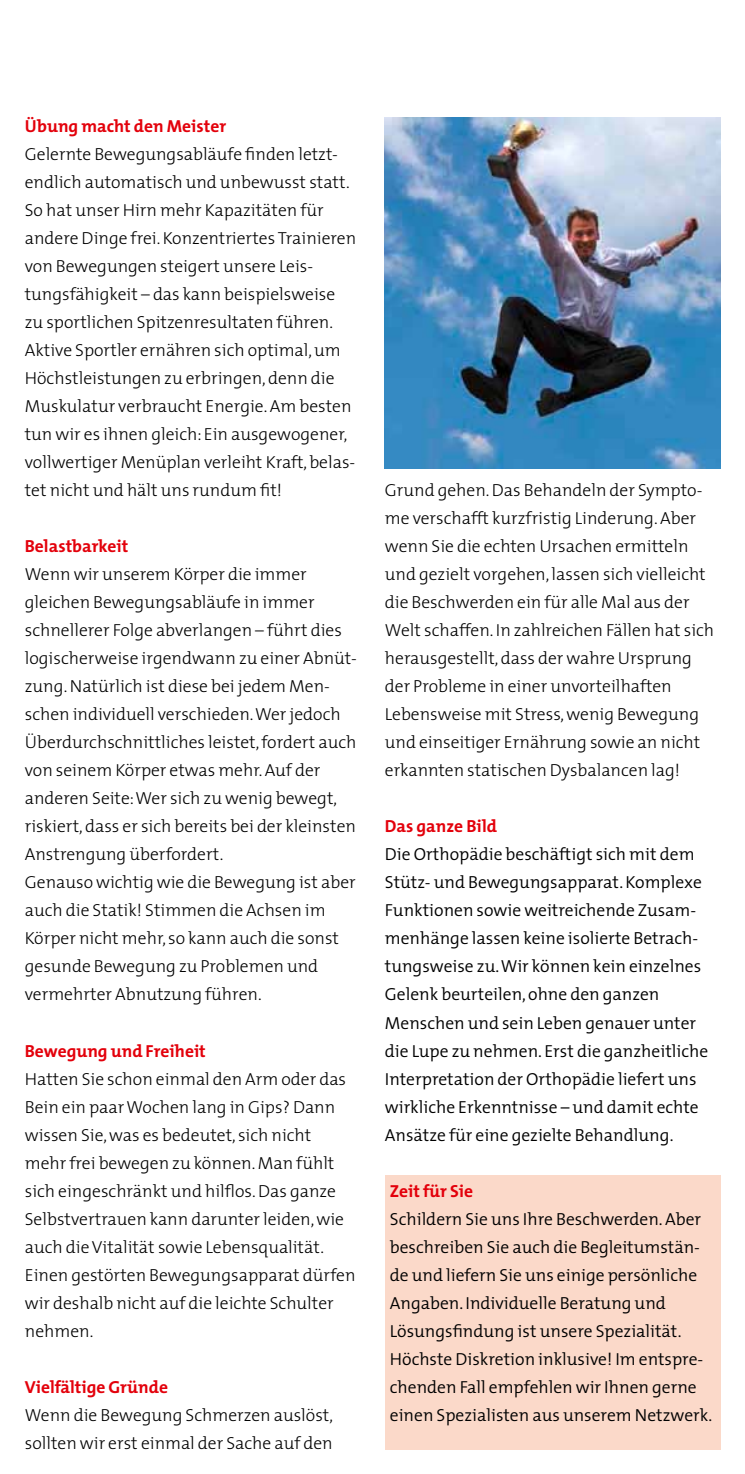
<style>
.page{position:relative;width:745px;height:1474px;background:#fff}
.page>*{position:absolute;margin:0;border:0;box-sizing:border-box;transform-origin:0 0}
.t1{font:300 17.5px/28px "The Mix";color:#000}
.t2{font:300 17.5px/28px "The Mix";color:#000}
.t3{font:700 17.5px "The Mix";color:#e3000b}
</style>
<div class="page">
<div style="left:384px;top:1174px;width:335px;height:275px;background:#fbd9c9"></div>
<img style="left:384px;top:118px;width:335px;height:350px">
<p class="t3" style="left:25px;top:111px;width:203px">Übung macht den Meister</p>
<p class="t1" style="left:25px;top:140px;width:332px">Gelernte Bewegungsabläufe finden letzt&shy;endlich automatisch und unbewusst statt.<br>So hat unser Hirn mehr Kapazitäten für andere Dinge frei. Konzentriertes Trainieren von Bewegungen steigert unsere Leis&shy;tungsfähigkeit – das kann beispielsweise zu sportlichen Spitzenresultaten führen.<br>Aktive Sportler ernähren sich optimal, um Höchstleistungen zu erbringen, denn die Muskulatur verbraucht Energie. Am besten tun wir es ihnen gleich: Ein ausgewogener, vollwertiger Menüplan verleiht Kraft, belas&shy;tet nicht und hält uns rundum fit!</p>
<p class="t3" style="left:25px;top:531px;width:105px">Belastbarkeit</p>
<p class="t1" style="left:25px;top:560px;width:333px">Wenn wir unserem Körper die immer gleichen Bewegungsabläufe in immer schnellerer Folge abverlangen – führt dies logischerweise irgendwann zu einer Abnüt&shy;zung. Natürlich ist diese bei jedem Men&shy;schen individuell verschieden. Wer jedoch Überdurchschnittliches leistet, fordert auch von seinem Körper etwas mehr. Auf der anderen Seite: Wer sich zu wenig bewegt, riskiert, dass er sich bereits bei der kleinsten Anstrengung überfordert.<br>Genauso wichtig wie die Bewegung ist aber auch die Statik! Stimmen die Achsen im Körper nicht mehr, so kann auch die sonst gesunde Bewegung zu Problemen und vermehrter Abnutzung führen.</p>
<p class="t3" style="left:25px;top:1035px;width:182px">Bewegung und Freiheit</p>
<p class="t1" style="left:25px;top:1064px;width:332px">Hatten Sie schon einmal den Arm oder das Bein ein paar Wochen lang in Gips? Dann wissen Sie, was es bedeutet, sich nicht mehr frei bewegen zu können. Man fühlt sich eingeschränkt und hilflos. Das ganze Selbstvertrauen kann darunter leiden, wie auch die Vitalität sowie Lebensqualität.<br>Einen gestörten Bewegungsapparat dürfen wir deshalb nicht auf die leichte Schulter nehmen.</p>
<p class="t3" style="left:25px;top:1371px;width:145px">Vielfältige Gründe</p>
<p class="t1" style="left:25px;top:1400px;width:309px">Wenn die Bewegung Schmerzen auslöst, sollten wir erst einmal der Sache auf den</p>
<p class="t1" style="left:384px;top:476px;width:330px">Grund gehen. Das Behandeln der Sympto&shy;me verschafft kurzfristig Linderung. Aber wenn Sie die echten Ursachen ermitteln und gezielt vorgehen, lassen sich vielleicht die Beschwerden ein für alle Mal aus der Welt schaffen. In zahlreichen Fällen hat sich herausgestellt, dass der wahre Ursprung der Probleme in einer unvorteilhaften Lebensweise mit Stress, wenig Bewegung und einseitiger Ernährung sowie an nicht erkannten statischen Dysbalancen lag!</p>
<p class="t3" style="left:384px;top:811px;width:113px">Das ganze Bild</p>
<p class="t2" style="left:384px;top:840px;width:324px">Die Orthopädie beschäftigt sich mit dem Stütz- und Bewegungsapparat. Komplexe Funktionen sowie weitreichende Zusam&shy;menhänge lassen keine isolierte Betrach&shy;tungsweise zu. Wir können kein einzelnes Gelenk beurteilen, ohne den ganzen Menschen und sein Leben genauer unter die Lupe zu nehmen. Erst die ganzheitliche Interpretation der Orthopädie liefert uns wirkliche Erkenntnisse – und damit echte Ansätze für eine gezielte Behandlung.</p>
<p class="t3" style="left:389px;top:1175px;width:85px">Zeit für Sie</p>
<p class="t2" style="left:389px;top:1204px;width:323px">Schildern Sie uns Ihre Beschwerden. Aber beschreiben Sie auch die Begleitumstän&shy;de und liefern Sie uns einige persönliche Angaben. Individuelle Beratung und Lösungsfindung ist unsere Spezialität.<br>Höchste Diskretion inklusive! Im entspre&shy;chenden Fall empfehlen wir Ihnen gerne einen Spezialisten aus unserem Netzwerk.</p>
</div>
